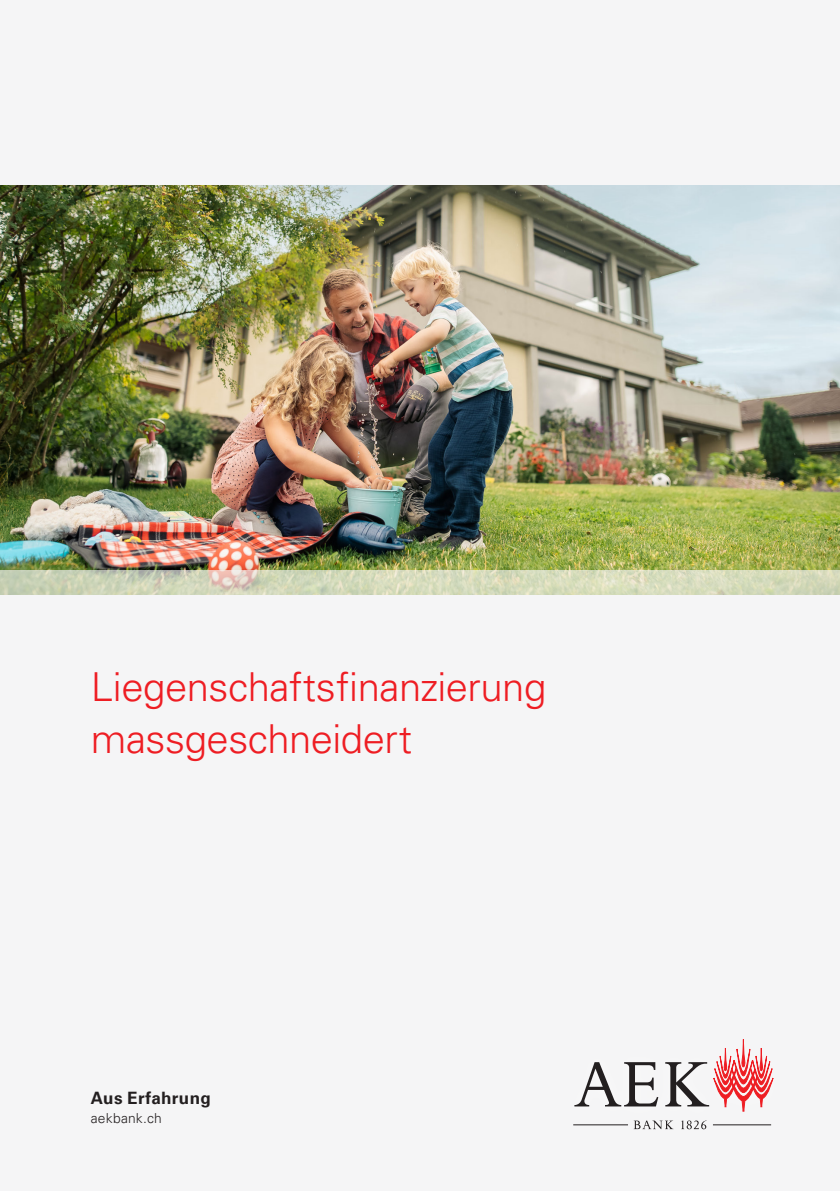
<style>
.page{position:relative;width:840px;height:1191px;background:#fff}
.page>*{position:absolute;margin:0;border:0;box-sizing:border-box;transform-origin:0 0}
.t1{font:300 40px/52px "Univers LT Pro 45";letter-spacing:-.01em;color:#ee1d23}
.t2{font:700 17px "Univers LT Pro 65";letter-spacing:.015em;color:#231f20}
.t3{font:300 13.8px "Univers LT Pro 45";letter-spacing:.015em;color:#231f20}
</style>
<div class="page">
<div style="left:0;top:0;width:839px;height:1191px;background:#f5f5f6"></div>
<svg style="left:574px;top:1062px;width:84px;height:44px"></svg>
<hr style="left:712px;top:1124px;width:58px;height:1px;background:#231f20">
<svg style="left:633px;top:1120px;width:40px;height:9px"></svg>
<svg style="left:681px;top:1120px;width:25px;height:9px"></svg>
<hr style="left:573px;top:1124px;width:54px;height:1px;background:#231f20">
<svg style="left:665px;top:1039px;width:107px;height:72px"></svg>
<img style="left:0;top:186px;width:839px;height:384px">
<svg style="left:0;top:570px;width:839px;height:24px;background:#d3d7ba"></svg>
<p class="t1" style="left:91px;top:660px;width:456px">Liegenschaftsfinanzierung massgeschneidert</p>
<p class="t2" style="left:91px;top:1086px;width:121px">Aus Erfahrung</p>
<p class="t3" style="left:91px;top:1109px;width:73px">aekbank.ch</p>
</div>
